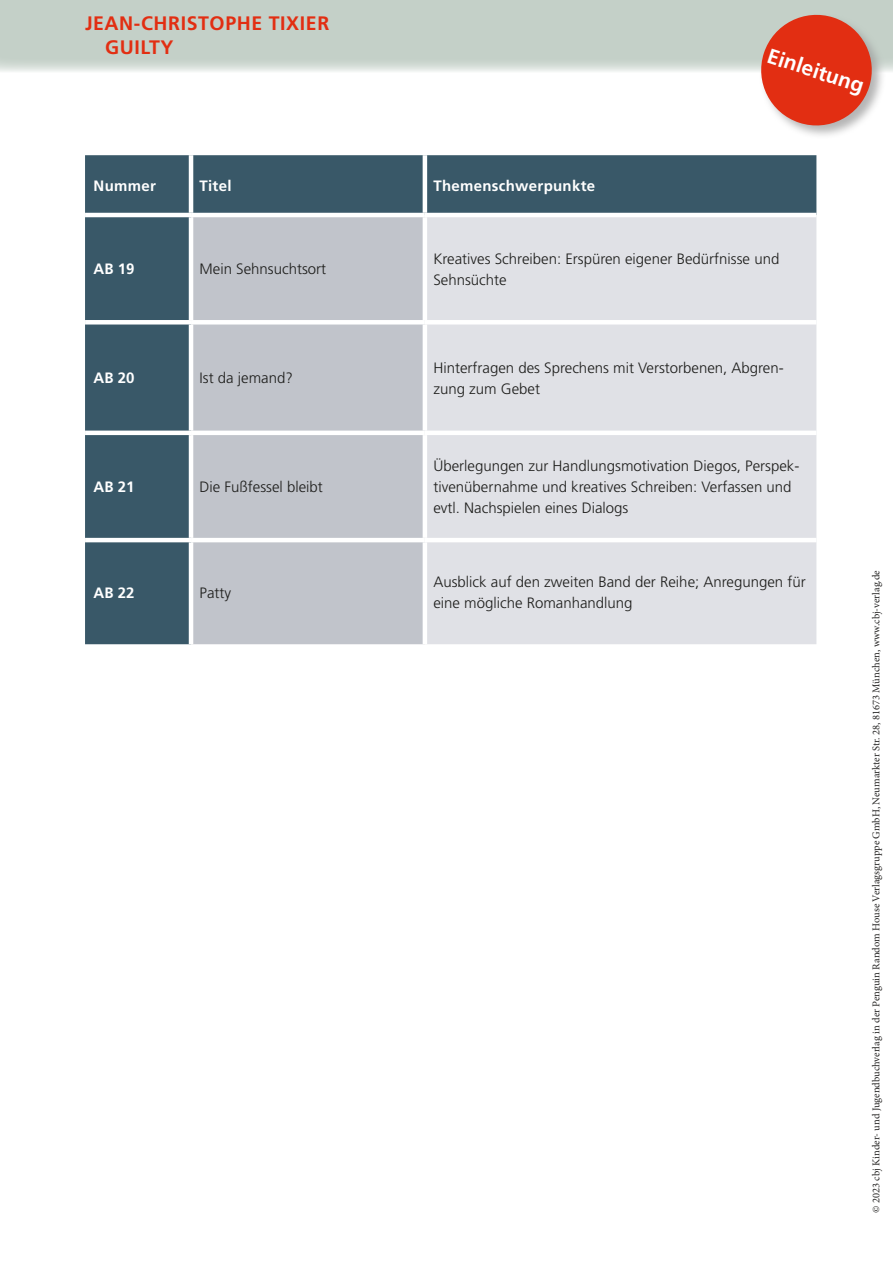
<style>
.page{position:relative;width:893px;height:1263px;background:#fff}
.page>*{position:absolute;margin:0;border:0;box-sizing:border-box;transform-origin:0 0}
.t1{font:700 21px "Frutiger LT Pro";color:#fff}
.t2{font:700 19.5px/24px "Frutiger LT Pro";letter-spacing:.03em;color:#e22e12}
.t3{font:300 15px/21px "Frutiger LT Pro";color:#1d1d1b}
.t4{font:700 15px "Frutiger LT Pro";letter-spacing:.02em;color:#fff}
.t5{font:10.5px "Minion Pro";color:#252423}
</style>
<div class="page">
<div style="left:0;top:0;width:893px;height:72px;background:#c4d0c8"></div>
<div style="left:759px;top:13px;width:127px;height:127px;background:#9d9d9d;opacity:.75"></div>
<svg style="left:754px;top:13px;width:124px;height:119px"></svg>
<div style="left:85px;top:155px;width:731px;height:489px;background:#395868"></div>
<svg style="left:193px;top:217px;width:230px;height:427px;background:#c2c5cc"></svg>
<div style="left:427px;top:217px;width:389px;height:427px;background:#e0e1e6"></div>
<hr style="left:189px;top:155px;width:4px;height:58px;background:#fff">
<hr style="left:423px;top:155px;width:4px;height:58px;background:#fff">
<hr style="left:85px;top:213px;width:106px;height:4px;background:#fff">
<hr style="left:191px;top:213px;width:234px;height:4px;background:#fff">
<hr style="left:425px;top:213px;width:391px;height:4px;background:#fff">
<hr style="left:189px;top:217px;width:4px;height:103px;background:#fff">
<hr style="left:423px;top:217px;width:4px;height:103px;background:#fff">
<hr style="left:85px;top:320px;width:106px;height:4px;background:#fff">
<hr style="left:191px;top:320px;width:234px;height:4px;background:#fff">
<hr style="left:189px;top:324px;width:4px;height:107px;background:#fff">
<hr style="left:425px;top:320px;width:391px;height:4px;background:#fff">
<hr style="left:423px;top:324px;width:4px;height:107px;background:#fff">
<hr style="left:85px;top:431px;width:106px;height:4px;background:#fff">
<hr style="left:191px;top:431px;width:234px;height:4px;background:#fff">
<hr style="left:189px;top:435px;width:4px;height:103px;background:#fff">
<hr style="left:425px;top:431px;width:391px;height:4px;background:#fff">
<hr style="left:423px;top:435px;width:4px;height:103px;background:#fff">
<hr style="left:85px;top:538px;width:106px;height:4px;background:#fff">
<hr style="left:191px;top:538px;width:234px;height:4px;background:#fff">
<hr style="left:189px;top:542px;width:4px;height:102px;background:#fff">
<hr style="left:425px;top:538px;width:391px;height:4px;background:#fff">
<hr style="left:423px;top:542px;width:4px;height:102px;background:#fff">
<h2 class="t2" style="left:105px;top:12px;width:226px;text-indent:-20px">JEAN-CHRISTOPHE TIXIER<br>GUILTY</h2>
<h1 class="t1" style="left:772px;top:43px;width:102px;rotate:18deg">Einleitung</h1>
<p class="t4" style="left:94px;top:177px;width:64px">Nummer</p>
<p class="t4" style="left:200px;top:177px;width:34px">Titel</p>
<p class="t4" style="left:433px;top:177px;width:163px">Themenschwerpunkte</p>
<p class="t4" style="left:94px;top:260px;width:42px">AB 19</p>
<p class="t3" style="left:200px;top:259px;width:128px">Mein Sehnsuchtsort</p>
<p class="t3" style="left:433px;top:248px;width:347px">Kreatives Schreiben: Erspüren eigener Bedürfnisse und<br>Sehnsüchte</p>
<p class="t4" style="left:94px;top:369px;width:42px">AB 20</p>
<p class="t3" style="left:200px;top:368px;width:95px">Ist da jemand?</p>
<p class="t3" style="left:433px;top:357px;width:352px">Hinterfragen des Sprechens mit Verstorbenen, Abgren&shy;zung zum Gebet</p>
<p class="t4" style="left:94px;top:478px;width:42px">AB 21</p>
<p class="t3" style="left:200px;top:476px;width:125px">Die Fußfessel bleibt</p>
<p class="t3" style="left:433px;top:455px;width:367px">Überlegungen zur Handlungsmotivation Diegos, Perspek&shy;tivenübernahme und kreatives Schreiben: Verfassen und evtl. Nachspielen eines Dialogs</p>
<p class="t4" style="left:94px;top:584px;width:42px">AB 22</p>
<p class="t3" style="left:200px;top:582px;width:33px">Patty</p>
<p class="t3" style="left:433px;top:572px;width:374px">Ausblick auf den zweiten Band der Reihe; Anregungen für eine mögliche Romanhandlung</p>
<p class="t5" style="left:869px;top:1213px;width:644px;rotate:-90deg">© 2023 cbj Kinder- und Jugendbuchverlag in der Penguin Random House Verlagsgruppe GmbH, Neumarkter Str. 28, 81673 München, www.cbj-verlag.de</p>
</div>
